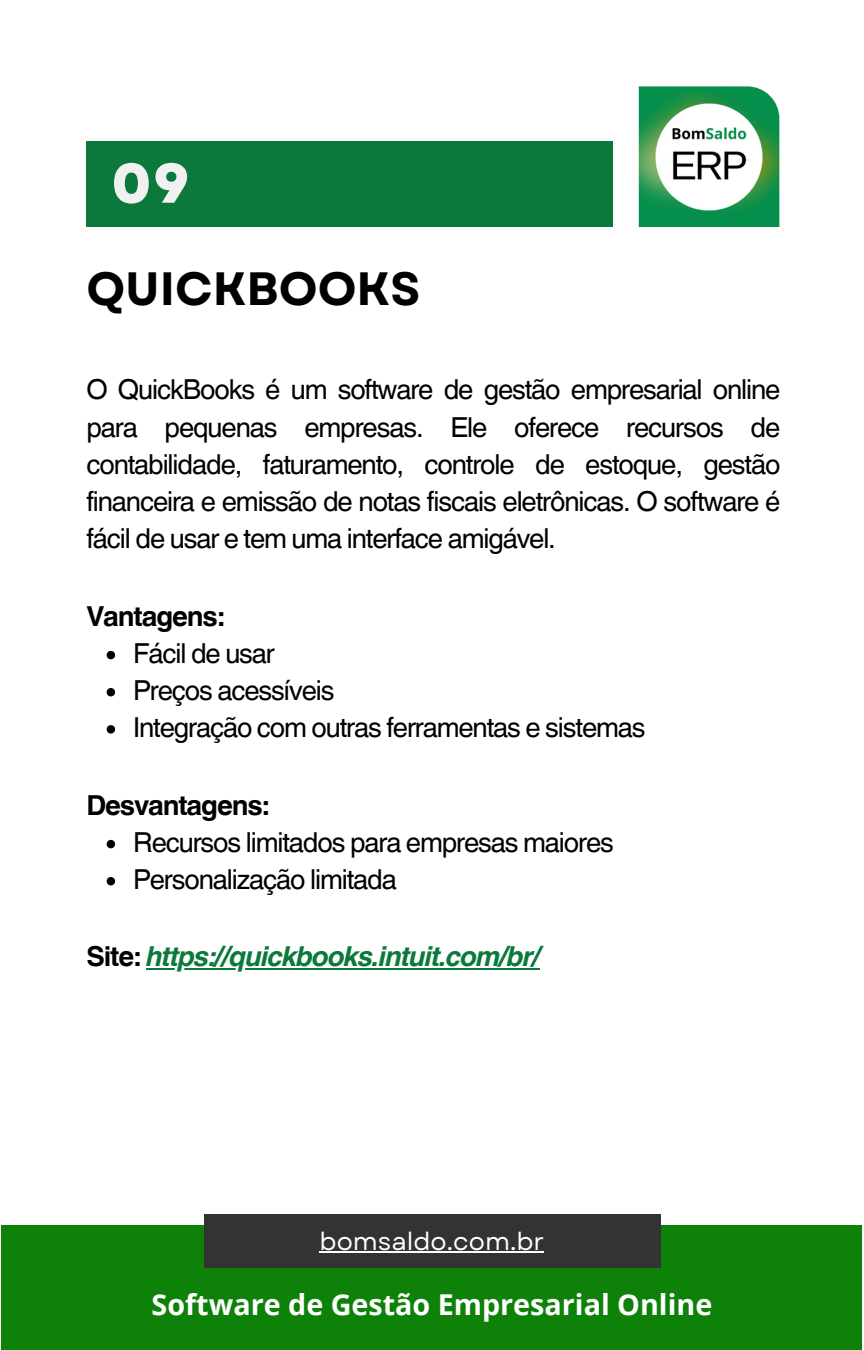
<style>
.page{position:relative;width:864px;height:1350px;background:#fff}
.page>*{position:absolute;margin:0;border:0;box-sizing:border-box;transform-origin:0 0}
.t1{font:800 55.8px "Garet";color:#f1f1f1}
.t2{font:700 46.57px "Garet";color:#000}
.t3{font:700 28.8px "Open Sans";color:#fff}
.t4{font:27.45px/37.1px "Helvetica World";letter-spacing:-.04em;color:#000}
.t5{font:italic 700 27.45px "Helvetica World";letter-spacing:-.04em;color:#0a793b}
.t6{font:700 27.45px "Helvetica World";letter-spacing:-.04em;color:#000}
.t7{font:24.75px "Garet";color:#fff}
.s1{font-style:normal;color:#000}
</style>
<div class="page">
<div style="left:86px;top:141px;width:527px;height:86px;background:#0a793b"></div>
<img style="left:639px;top:86px;width:140px;height:141px">
<svg style="left:107px;top:651px;width:8px;height:8px"></svg>
<svg style="left:107px;top:688px;width:8px;height:8px"></svg>
<svg style="left:107px;top:725px;width:8px;height:9px"></svg>
<svg style="left:107px;top:840px;width:8px;height:8px"></svg>
<svg style="left:107px;top:877px;width:8px;height:8px"></svg>
<hr style="left:146px;top:968px;width:394px;height:2px;background:#0a793b">
<div style="left:2px;top:1225px;width:860px;height:125px;background:#0e8208"></div>
<div style="left:204px;top:1215px;width:456px;height:53px;background:#333"></div>
<hr style="left:320px;top:1252px;width:224px;height:1px;background:#fff">
<h1 class="t1" style="left:112px;top:143px;width:79px">09</h1>
<h2 class="t2" style="left:86px;top:255px;width:336px">QUICKBOOKS</h2>
<p class="t4" style="left:86px;top:371px;width:696px;text-align:justify">O QuickBooks é um software de gestão empresarial online para pequenas empresas. Ele oferece recursos de contabilidade, faturamento, controle de estoque, gestão financeira e emissão de notas fiscais eletrônicas. O software é fácil de usar e tem uma interface amigável.</p>
<p class="t6" style="left:86px;top:593px;width:139px">Vantagens:</p>
<p class="t4" style="left:133px;top:635px;width:514px">Fácil de usar<br>Preços acessíveis<br>Integração com outras ferramentas e sistemas</p>
<p class="t6" style="left:86px;top:782px;width:184px">Desvantagens:</p>
<p class="t4" style="left:133px;top:824px;width:482px">Recursos limitados para empresas maiores<br>Personalização limitada</p>
<p class="t5" style="left:86px;top:934px;width:456px"><span class="s1">Site:</span> https://quickbooks.intuit.com/br/</p>
<p class="t7" style="left:320px;top:1223px;width:226px">bomsaldo.com.br</p>
<p class="t3" style="left:152px;top:1284px;width:562px">Software de Gestão Empresarial Online</p>
<p class="t3" style="left:196px;top:1284px;width:465px">Softwar s de Gestão Emp esaria</p>
</div>
